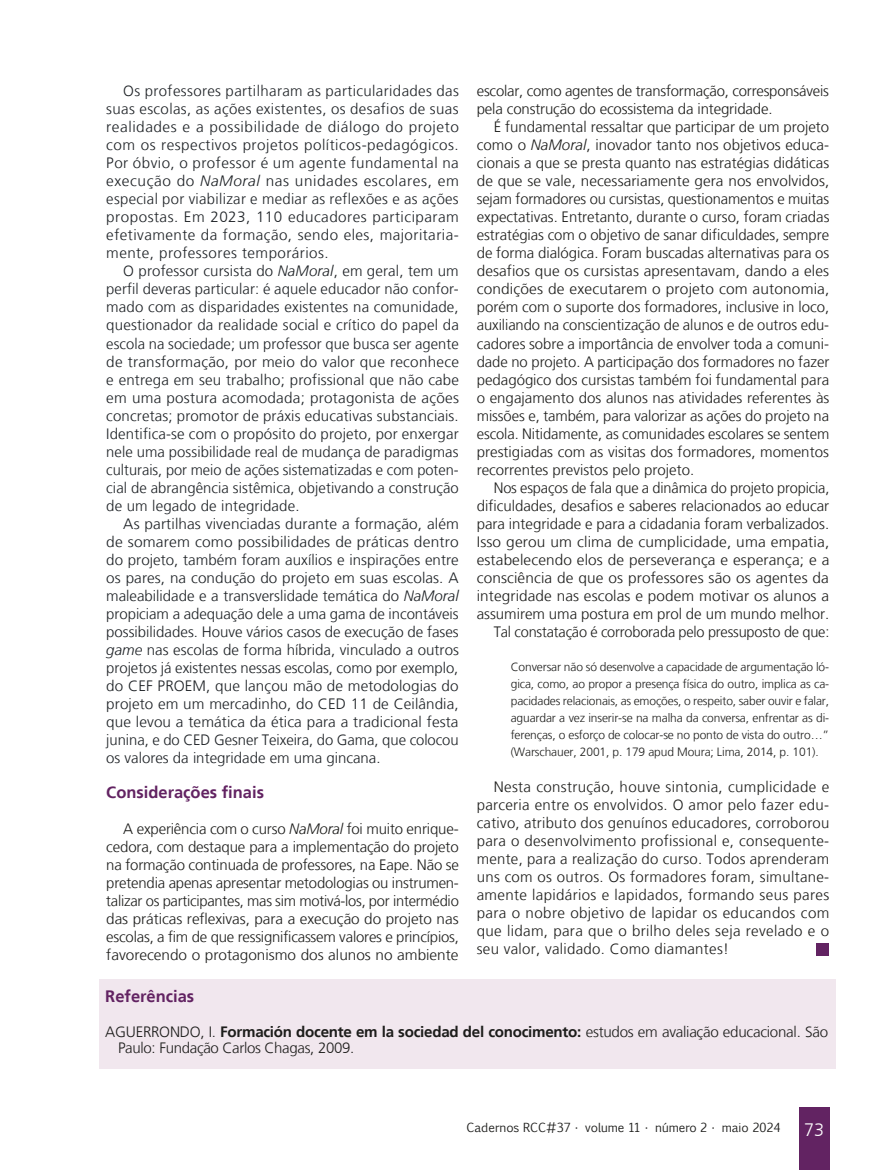
<style>
.page{position:relative;width:893px;height:1170px;background:#fff}
.page>*{position:absolute;margin:0;border:0;box-sizing:border-box;transform-origin:0 0}
.t1{font:300 18px "Frutiger LT";color:#fff}
.Subtítulo_ROXO_RELAT{font:700 16.5px "Frutiger LT";color:#622362}
.Miolo__10{font:300 15px/18px "Frutiger LT";color:#1d1d1b;text-align:justify}
.Miolo__10-2{font:300 15px/18px "Frutiger LT";letter-spacing:.005em;color:#1d2125;text-align:justify}
.Referências__10{font:300 15px/16.5px "Frutiger LT";letter-spacing:-.015em;color:#1d1d1b}
.Citação__8{font:300 12px/16.8px "Frutiger LT";letter-spacing:-.01em;color:#1d1d1b;text-align:justify}
.t2{font:12px "Euphemia CAS";color:#1d1d1b}
.s1{font-style:italic}
.s2{font-weight:700}
</style>
<div class="page">
<div style="left:799px;top:1107px;width:30px;height:62px;background:#622362"></div>
<div style="left:99px;top:978px;width:737px;height:90px;background:#f1e7ee"></div>
<div style="left:816px;top:942px;width:13px;height:13px;background:#622362"></div>
<p class="Miolo__10-2" style="left:106px;top:82px;width:354px;text-indent:17px">Os professores partilharam as particularidades das suas escolas, as ações existentes, os desafios de suas realidades e a possibilidade de diálogo do projeto com os respectivos projetos políticos-pedagógicos.<br>Por óbvio, o professor é um agente fundamental na execução do <span class="s1">NaMoral</span> nas unidades escolares, em especial por viabilizar e mediar as reflexões e as ações propostas. Em 2023, 110 educadores participaram efetivamente da formação, sendo eles, majoritaria&shy;mente, professores temporários.</p>
<p class="Miolo__10-2" style="left:106px;top:262px;width:354px;text-indent:17px">O professor cursista do <span class="s1">NaMoral</span>, em geral, tem um perfil deveras particular: é aquele educador não confor&shy;mado com as disparidades existentes na comunidade, questionador da realidade social e crítico do papel da escola na sociedade; um professor que busca ser agente de transformação, por meio do valor que reconhece e entrega em seu trabalho; profissional que não cabe em uma postura acomodada; protagonista de ações concretas; promotor de práxis educativas substanciais.<br>Identifica-se com o propósito do projeto, por enxergar nele uma possibilidade real de mudança de paradigmas culturais, por meio de ações sistematizadas e com poten&shy;cial de abrangência sistêmica, objetivando a construção de um legado de integridade.</p>
<p class="Miolo__10-2" style="left:106px;top:514px;width:354px;text-indent:17px">As partilhas vivenciadas durante a formação, além de somarem como possibilidades de práticas dentro do projeto, também foram auxílios e inspirações entre os pares, na condução do projeto em suas escolas. A maleabilidade e a transverslidade temática do <span class="s1">NaMoral </span>propiciam a adequação dele a uma gama de incontáveis possibilidades. Houve vários casos de execução de fases <span class="s1">game</span> nas escolas de forma híbrida, vinculado a outros projetos já existentes nessas escolas, como por exemplo, do CEF PROEM, que lançou mão de metodologias do projeto em um mercadinho, do CED 11 de Ceilândia, que levou a temática da ética para a tradicional festa junina, e do CED Gesner Teixeira, do Gama, que colocou os valores da integridade em uma gincana.</p>
<p class="Subtítulo_ROXO_RELAT" style="left:106px;top:782px;width:159px">Considerações finais</p>
<p class="Miolo__10" style="left:106px;top:819px;width:354px;text-indent:17px">A experiência com o curso <span class="s1">NaMoral</span> foi muito enrique&shy;cedora, com destaque para a implementação do projeto na formação continuada de professores, na Eape. Não se pretendia apenas apresentar metodologias ou instrumen&shy;talizar os participantes, mas sim motivá-los, por intermédio das práticas reflexivas, para a execução do projeto nas escolas, a fim de que ressignificassem valores e princípios, favorecendo o protagonismo dos alunos no ambiente</p>
<p class="Miolo__10" style="left:477px;top:82px;width:354px">escolar, como agentes de transformação, corresponsáveis pela construção do ecossistema da integridade.</p>
<p class="Miolo__10" style="left:477px;top:118px;width:354px;text-indent:17px">É fundamental ressaltar que participar de um projeto como o <span class="s1">NaMoral</span>, inovador tanto nos objetivos educa&shy;cionais a que se presta quanto nas estratégias didáticas de que se vale, necessariamente gera nos envolvidos, sejam formadores ou cursistas, questionamentos e muitas expectativas. Entretanto, durante o curso, foram criadas estratégias com o objetivo de sanar dificuldades, sempre de forma dialógica. Foram buscadas alternativas para os desafios que os cursistas apresentavam, dando a eles condições de executarem o projeto com autonomia, porém com o suporte dos formadores, inclusive in loco, auxiliando na conscientização de alunos e de outros edu&shy;cadores sobre a importância de envolver toda a comuni&shy;dade no projeto. A participação dos formadores no fazer pedagógico dos cursistas também foi fundamental para o engajamento dos alunos nas atividades referentes às missões e, também, para valorizar as ações do projeto na escola. Nitidamente, as comunidades escolares se sentem prestigiadas com as visitas dos formadores, momentos recorrentes previstos pelo projeto.</p>
<p class="Miolo__10" style="left:477px;top:478px;width:354px;text-indent:17px">Nos espaços de fala que a dinâmica do projeto propicia, dificuldades, desafios e saberes relacionados ao educar para integridade e para a cidadania foram verbalizados.<br>Isso gerou um clima de cumplicidade, uma empatia, estabelecendo elos de perseverança e esperança; e a consciência de que os professores são os agentes da integridade nas escolas e podem motivar os alunos a assumirem uma postura em prol de um mundo melhor.</p>
<p class="Miolo__10" style="left:494px;top:622px;width:337px">Tal constatação é corroborada pelo pressuposto de que:</p>
<p class="Citação__8" style="left:511px;top:659px;width:320px">Conversar não só desenvolve a capacidade de argumentação ló&shy;gica, como, ao propor a presença física do outro, implica as ca&shy;pacidades relacionais, as emoções, o respeito, saber ouvir e falar, aguardar a vez inserir-se na malha da conversa, enfrentar as di&shy;ferenças, o esforço de colocar-se no ponto de vista do outro…” (Warschauer, 2001, p. 179 apud Moura; Lima, 2014, p. 101).</p>
<p class="Miolo__10" style="left:477px;top:777px;width:354px;text-indent:17px">Nesta construção, houve sintonia, cumplicidade e parceria entre os envolvidos. O amor pelo fazer edu&shy;cativo, atributo dos genuínos educadores, corroborou para o desenvolvimento profissional e, consequente&shy;mente, para a realização do curso. Todos aprenderam uns com os outros. Os formadores foram, simultane&shy;amente lapidários e lapidados, formando seus pares para o nobre objetivo de lapidar os educandos com que lidam, para que o brilho deles seja revelado e o seu valor, validado. Como diamantes!</p>
<p class="Subtítulo_ROXO_RELAT" style="left:105px;top:986px;width:90px">Referências</p>
<p class="Referências__10" style="left:118px;top:1023px;width:712px;text-indent:-13px">AGUERRONDO, I. <span class="s2">Formación docente em la sociedad del conocimento:</span> estudos em avaliação educacional. São<br>Paulo: Fundação Carlos Chagas, 2009.</p>
<p class="t2" style="left:466px;top:1119px;width:315px">Cadernos RCC#37 • volume 11 • número 2 • maio 2024</p>
<p class="t1" style="left:804px;top:1119px;width:22px">73</p>
</div>
